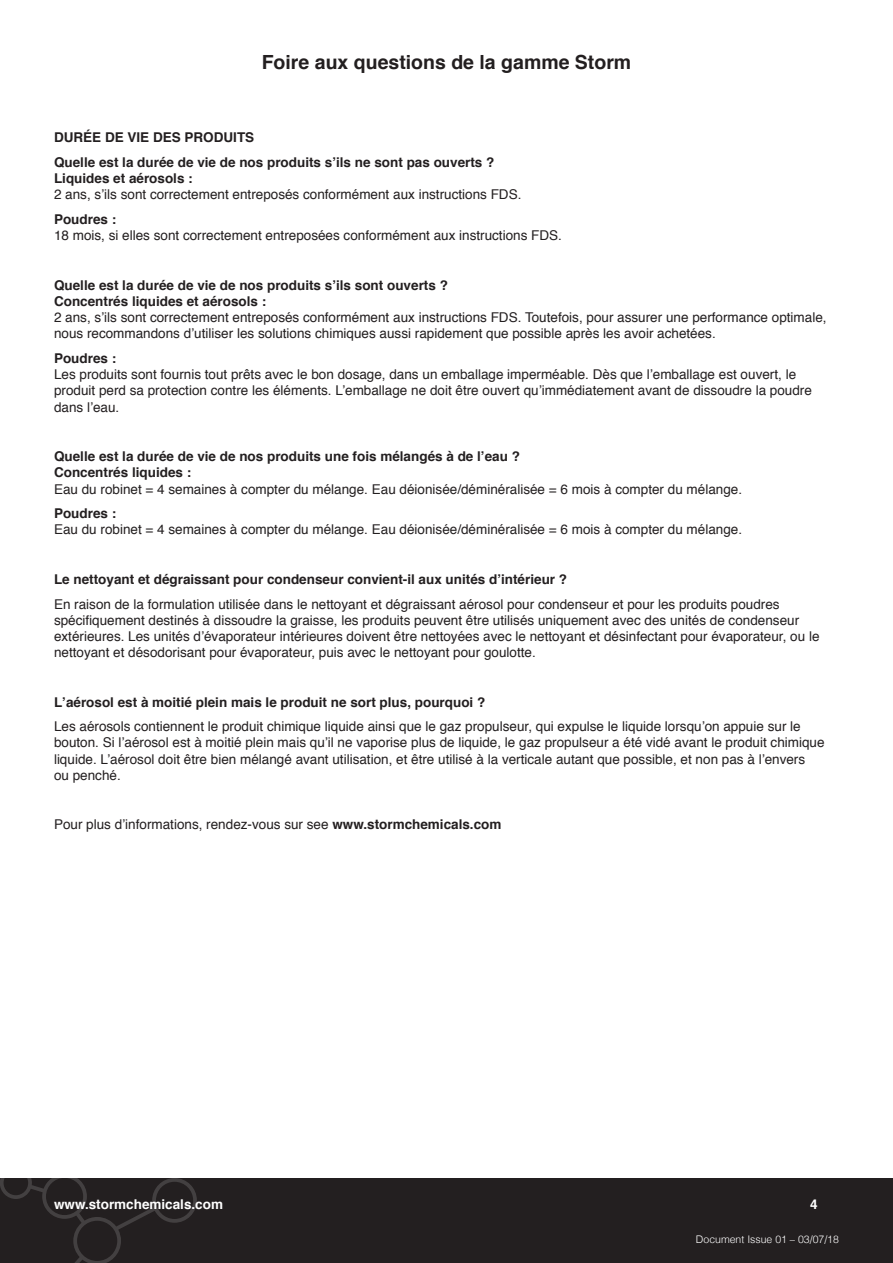
<style>
.page{position:relative;width:893px;height:1263px;background:#fff}
.page>*{position:absolute;margin:0;border:0;box-sizing:border-box;transform-origin:0 0}
.t1{font:700 19.5px "Helvetica";color:#231f20}
.t2{font:13.5px/16.2px "Helvetica";color:#231f20}
.t3{font:700 13.5px/16.2px "Helvetica";color:#231f20}
.t4{font:700 13.5px "Helvetica";color:#fff}
.t5{font:300 10.5px "Helvetica";color:#fff}
.s1{font-weight:400}
.s2{font-weight:700}
</style>
<div class="page">
<div style="left:0;top:1178px;width:893px;height:85px;background:#231f20"></div>
<svg style="left:0;top:1178px;width:197px;height:85px"></svg>
<p class="t1" style="left:262px;top:45px;width:371px">Foire aux questions de la gamme Storm</p>
<p class="t3" style="left:54px;top:129px;width:202px">DURÉE DE VIE DES PRODUITS</p>
<p class="t3" style="left:54px;top:153px;width:469px">Quelle est la durée de vie de nos produits s’ils ne sont pas ouverts ?<br>Liquides et aérosols :<br><span class="s1">2 ans, s’ils sont correctement entreposés conformément aux instructions FDS.</span></p>
<p class="t2" style="left:54px;top:212px;width:509px"><span class="s2">Poudres :<br></span>18 mois, si elles sont correctement entreposées conformément aux instructions FDS.</p>
<p class="t2" style="left:54px;top:277px;width:774px"><span class="s2">Quelle est la durée de vie de nos produits s’ils sont ouverts ?<br>Concentrés liquides et aérosols :<br></span>2 ans, s’ils sont correctement entreposés conformément aux instructions FDS. Toutefois, pour assurer une performance optimale, nous recommandons d’utiliser les solutions chimiques aussi rapidement que possible après les avoir achetées.</p>
<p class="t2" style="left:54px;top:351px;width:759px"><span class="s2">Poudres :<br></span>Les produits sont fournis tout prêts avec le bon dosage, dans un emballage imperméable. Dès que l’emballage est ouvert, le produit perd sa protection contre les éléments. L’emballage ne doit être ouvert qu’immédiatement avant de dissoudre la poudre dans l’eau.</p>
<p class="t2" style="left:54px;top:449px;width:690px"><span class="s2">Quelle est la durée de vie de nos produits une fois mélangés à de l’eau ?<br>Concentrés liquides :<br></span>Eau du robinet = 4 semaines à compter du mélange. Eau déionisée/déminéralisée = 6 mois à compter du mélange.</p>
<p class="t2" style="left:54px;top:506px;width:690px"><span class="s2">Poudres :<br></span>Eau du robinet = 4 semaines à compter du mélange. Eau déionisée/déminéralisée = 6 mois à compter du mélange.</p>
<p class="t3" style="left:54px;top:570px;width:515px">Le nettoyant et dégraissant pour condenseur convient-il aux unités d’intérieur ?</p>
<p class="t2" style="left:54px;top:596px;width:767px">En raison de la formulation utilisée dans le nettoyant et dégraissant aérosol pour condenseur et pour les produits poudres spécifiquement destinés à dissoudre la graisse, les produits peuvent être utilisés uniquement avec des unités de condenseur extérieures. Les unités d’évaporateur intérieures doivent être nettoyées avec le nettoyant et désinfectant pour évaporateur, ou le nettoyant et désodorisant pour évaporateur, puis avec le nettoyant pour goulotte.</p>
<p class="t3" style="left:54px;top:693px;width:433px">L’aérosol est à moitié plein mais le produit ne sort plus, pourquoi ?</p>
<p class="t2" style="left:54px;top:719px;width:772px">Les aérosols contiennent le produit chimique liquide ainsi que le gaz propulseur, qui expulse le liquide lorsqu’on appuie sur le bouton. Si l’aérosol est à moitié plein mais qu’il ne vaporise plus de liquide, le gaz propulseur a été vidé avant le produit chimique liquide. L’aérosol doit être bien mélangé avant utilisation, et être utilisé à la verticale autant que possible, et non pas à l’envers<br>ou penché.</p>
<p class="t2" style="left:54px;top:817px;width:449px">Pour plus d’informations, rendez-vous sur see <span class="s2">www.stormchemicals.com</span></p>
<p class="t4" style="left:54px;top:1192px;width:171px">www.stormchemicals.com</p>
<p class="t4" style="left:810px;top:1192px;width:9px">4</p>
<p class="t5" style="left:696px;top:1230px;width:144px">Document Issue 01 – 03/07/18</p>
</div>
